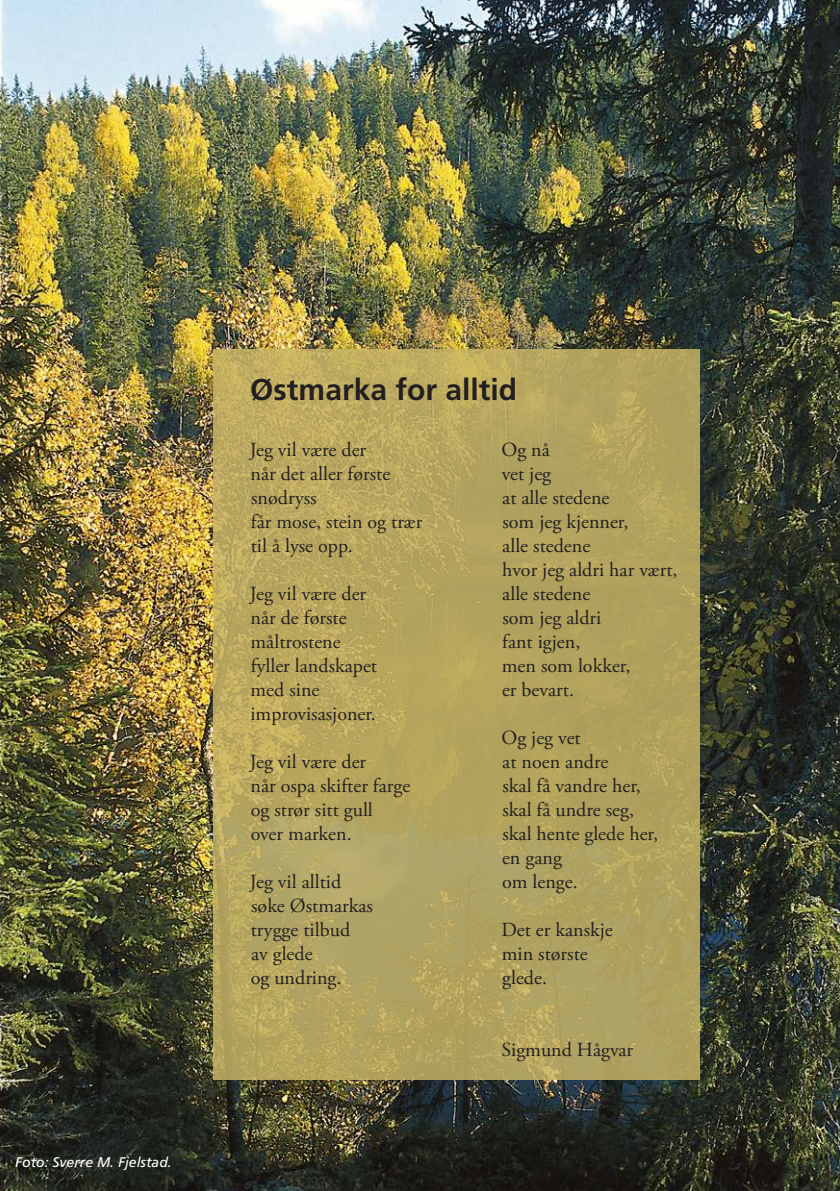
<style>
.page{position:relative;width:840px;height:1191px;background:#fff}
.page>*{position:absolute;margin:0;border:0;box-sizing:border-box;transform-origin:0 0}
.t1{font:700 30px "Frutiger LT Std";color:#231f20}
.t2{font:20px/24px "Adobe Garamond Pro";color:#231f20}
.t3{font:italic 14px "Frutiger LT Std";color:#fff}
</style>
<div class="page">
<img style="left:0;top:0;width:839px;height:1191px">
<svg style="left:214px;top:349px;width:485px;height:730px;background:#b5a560"></svg>
<p class="t3" style="left:15px;top:1154px;width:158px">Foto: Sverre M. Fjelstad.</p>
<h1 class="t1" style="left:250px;top:371px;width:268px">Østmarka for alltid</h1>
<p class="t2" style="left:250px;top:438px;width:174px">Jeg vil være der<br>når det aller første snødryss<br>får mose, stein og trær til å lyse opp.</p>
<p class="t2" style="left:250px;top:582px;width:129px">Jeg vil være der når de første måltrostene fyller landskapet med sine improvisasjoner.</p>
<p class="t2" style="left:250px;top:750px;width:162px">Jeg vil være der<br>når ospa skifter farge og strør sitt gull<br>over marken.</p>
<p class="t2" style="left:250px;top:870px;width:124px">Jeg vil alltid søke Østmarkas trygge tilbud<br>av glede<br>og undring.</p>
<p class="t2" style="left:501px;top:438px;width:177px">Og nå<br>vet jeg<br>at alle stedene<br>som jeg kjenner,<br>alle stedene<br>hvor jeg aldri har vært, alle stedene<br>som jeg aldri<br>fant igjen,<br>men som lokker,<br>er bevart.</p>
<p class="t2" style="left:501px;top:726px;width:158px">Og jeg vet<br>at noen andre<br>skal få vandre her, skal få undre seg, skal hente glede her, en gang<br>om lenge.</p>
<p class="t2" style="left:501px;top:918px;width:113px">Det er kanskje min største glede.</p>
<p class="t2" style="left:501px;top:1038px;width:133px">Sigmund Hågvar</p>
<p class="t2" style="left:781px;top:1134px;width:20px">19</p>
</div>
